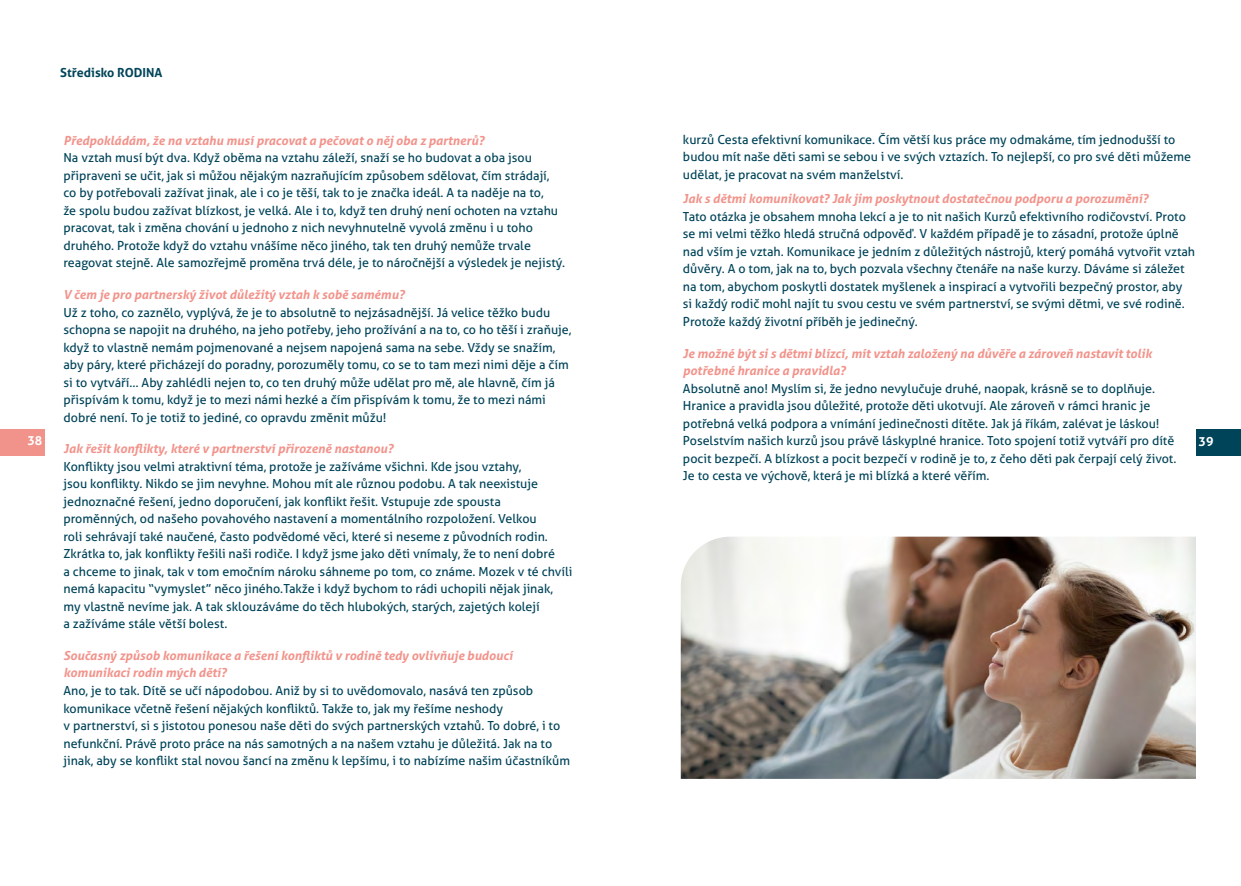
<style>
.page{position:relative;width:1241px;height:886px;background:#fff}
.page>*{position:absolute;margin:0;border:0;box-sizing:border-box;transform-origin:0 0}
.t1{font:12.5px/17.5px "Aller";color:#00445a}
.t2{font:italic 700 12.5px/17.5px "Aller";color:#f2938b}
.t3{font:700 12.5px "Aller";color:#00445a}
.t4{font:700 12.5px "Aller";color:#fff}
</style>
<div class="page">
<div style="left:0;top:430px;width:45px;height:26px;background:#f2938b"></div>
<div style="left:1195px;top:430px;width:45px;height:26px;background:#00445a"></div>
<img style="left:680px;top:537px;width:515px;height:242px">
<p class="t3" style="left:60px;top:65px;width:104px">Středisko RODINA</p>
<p class="t1" style="left:682px;top:131px;width:509px">kurzů Cesta efektivní komunikace. Čím větší kus práce my odmakáme, tím jednodušší to budou mít naše děti sami se sebou i ve svých vztazích. To nejlepší, co pro své děti můžeme udělat, je pracovat na svém manželství.</p>
<p class="t2" style="left:682px;top:190px;width:467px">Jak s dětmi komunikovat? Jak jim poskytnout dostatečnou podporu a porozumění?</p>
<p class="t1" style="left:682px;top:208px;width:513px">Tato otázka je obsahem mnoha lekcí a je to nit našich Kurzů efektivního rodičovství. Proto se mi velmi těžko hledá stručná odpověď. V každém případě je to zásadní, protože úplně nad vším je vztah. Komunikace je jedním z důležitých nástrojů, který pomáhá vytvořit vztah důvěry. A o tom, jak na to, bych pozvala všechny čtenáře na naše kurzy. Dáváme si záležet na tom, abychom poskytli dostatek myšlenek a inspirací a vytvořili bezpečný prostor, aby<br>si každý rodič mohl najít tu svou cestu ve svém partnerství, se svými dětmi, ve své rodině.<br>Protože každý životní příběh je jedinečný.</p>
<p class="t2" style="left:682px;top:344px;width:470px">Je možné být si s dětmi blízcí, mít vztah založený na důvěře a zároveň nastavit tolik potřebné hranice a pravidla?</p>
<p class="t1" style="left:682px;top:379px;width:495px">Absolutně ano! Myslím si, že jedno nevylučuje druhé, naopak, krásně se to doplňuje.<br>Hranice a pravidla jsou důležité, protože děti ukotvují. Ale zároveň v rámci hranic je potřebná velká podpora a vnímání jedinečnosti dítěte. Jak já říkám, zalévat je láskou!<br>Poselstvím našich kurzů jsou právě láskyplné hranice. Toto spojení totiž vytváří pro dítě pocit bezpečí. A blízkost a pocit bezpečí v rodině je to, z čeho děti pak čerpají celý život.<br>Je to cesta ve výchově, která je mi blízká a které věřím.</p>
<p class="t2" style="left:63px;top:132px;width:422px">Předpokládám, že na vztahu musí pracovat a pečovat o něj oba z partnerů?</p>
<p class="t1" style="left:63px;top:149px;width:503px">Na vztah musí být dva. Když oběma na vztahu záleží, snaží se ho budovat a oba jsou připraveni se učit, jak si můžou nějakým nazraňujícím způsobem sdělovat, čím strádají, co by potřebovali zažívat jinak, ale i co je těší, tak to je značka ideál. A ta naděje na to,<br>že spolu budou zažívat blízkost, je velká. Ale i to, když ten druhý není ochoten na vztahu pracovat, tak i změna chování u jednoho z nich nevyhnutelně vyvolá změnu i u toho druhého. Protože když do vztahu vnášíme něco jiného, tak ten druhý nemůže trvale reagovat stejně. Ale samozřejmě proměna trvá déle, je to náročnější a výsledek je nejistý.</p>
<p class="t2" style="left:63px;top:286px;width:342px">V čem je pro partnerský život důležitý vztah k sobě samému?</p>
<p class="t1" style="left:63px;top:303px;width:509px">Už z toho, co zaznělo, vyplývá, že je to absolutně to nejzásadnější. Já velice těžko budu schopna se napojit na druhého, na jeho potřeby, jeho prožívání a na to, co ho těší i zraňuje, když to vlastně nemám pojmenované a nejsem napojená sama na sebe. Vždy se snažím, aby páry, které přicházejí do poradny, porozuměly tomu, co se to tam mezi nimi děje a čím si to vytváří… Aby zahlédli nejen to, co ten druhý může udělat pro mě, ale hlavně, čím já přispívám k tomu, když je to mezi námi hezké a čím přispívám k tomu, že to mezi námi dobré není. To je totiž to jediné, co opravdu změnit můžu!</p>
<p class="t2" style="left:63px;top:440px;width:331px">Jak řešit konflikty, které v partnerství přirozeně nastanou?</p>
<p class="t1" style="left:63px;top:457px;width:510px">Konflikty jsou velmi atraktivní téma, protože je zažíváme všichni. Kde jsou vztahy,<br>jsou konflikty. Nikdo se jim nevyhne. Mohou mít ale různou podobu. A tak neexistuje jednoznačné řešení, jedno doporučení, jak konflikt řešit. Vstupuje zde spousta proměnných, od našeho povahového nastavení a momentálního rozpoložení. Velkou<br>roli sehrávají také naučené, často podvědomé věci, které si neseme z původních rodin.<br>Zkrátka to, jak konflikty řešili naši rodiče. I když jsme jako děti vnímaly, že to není dobré<br>a chceme to jinak, tak v tom emočním nároku sáhneme po tom, co známe. Mozek v té chvíli nemá kapacitu “vymyslet” něco jiného.Takže i když bychom to rádi uchopili nějak jinak, my vlastně nevíme jak. A tak sklouzáváme do těch hlubokých, starých, zajetých kolejí<br>a zažíváme stále větší bolest.</p>
<p class="t2" style="left:63px;top:647px;width:450px">Současný způsob komunikace a řešení konfliktů v rodině tedy ovlivňuje budoucí komunikaci rodin mých dětí?</p>
<p class="t1" style="left:63px;top:682px;width:508px">Ano, je to tak. Dítě se učí nápodobou. Aniž by si to uvědomovalo, nasává ten způsob komunikace včetně řešení nějakých konfliktů. Takže to, jak my řešíme neshody<br>v partnerství, si s jistotou ponesou naše děti do svých partnerských vztahů. To dobré, i to nefunkční. Právě proto práce na nás samotných a na našem vztahu je důležitá. Jak na to jinak, aby se konflikt stal novou šancí na změnu k lepšímu, i to nabízíme našim účastníkům</p>
<p class="t4" style="left:27px;top:433px;width:16px">38</p>
<p class="t4" style="left:1198px;top:433px;width:16px">39</p>
</div>
